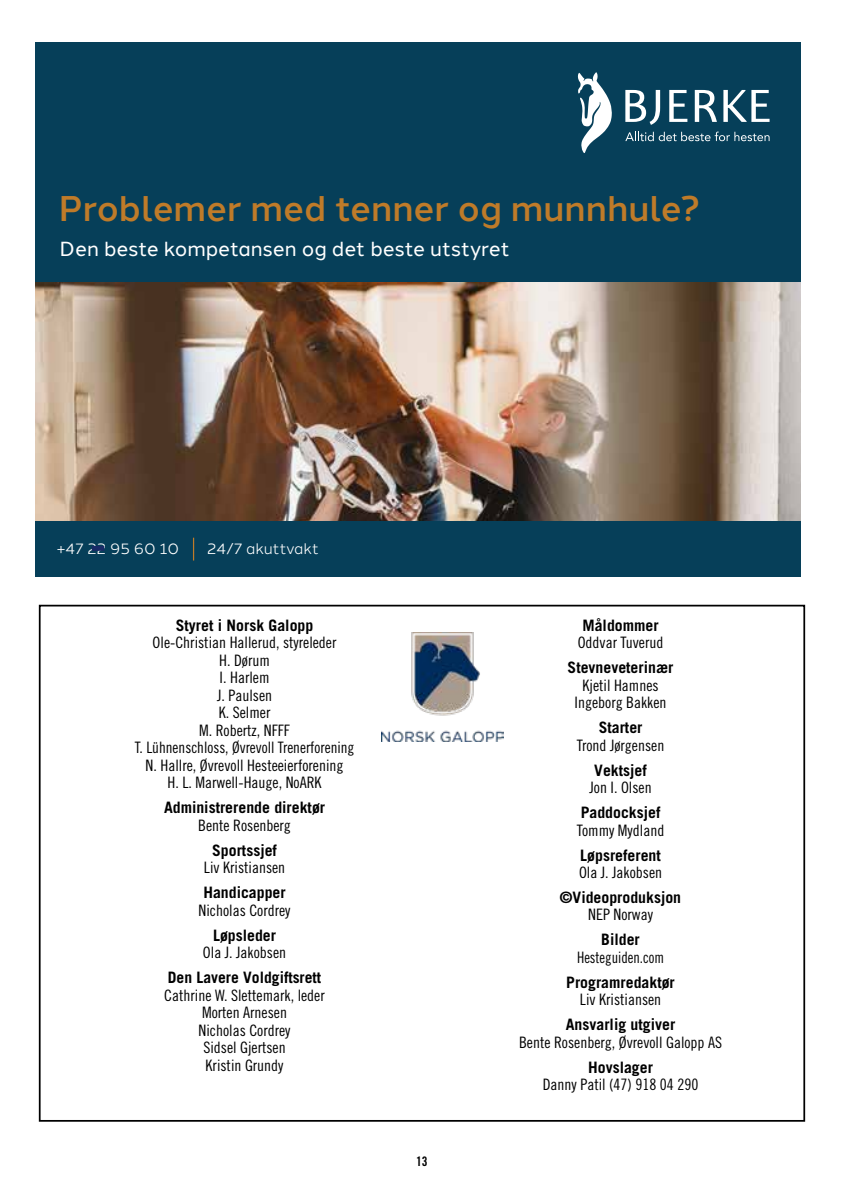
<style>
.page{position:relative;width:844px;height:1191px;background:#fff}
.page>*{position:absolute;margin:0;border:0;box-sizing:border-box;transform-origin:0 0}
.t1{font:500 35.7px "Halcom";color:#bf7b29}
.t2{font:20.3px "Halcom";color:#fff}
.t3{font:15.75px/17.5px "Trade Gothic LT Std Cn 18";color:#000;text-align:center}
.t4{font:700 15.75px "Trade Gothic LT Std";color:#000}
.t5{font:15.75px "Trade Gothic LT Std Cn 18";color:#000;scale:.92 1}
.t6{font:15.22px "Halcom";color:#fff}
.t7{font:13.12px "Trade Gothic LT Std Bd Cn 20";color:#000}
</style>
<div class="page">
<img style="left:381px;top:632px;width:122px;height:109px">
<div style="left:36px;top:43px;width:764px;height:533px;background:#063f59"></div>
<img style="left:36px;top:283px;width:764px;height:238px">
<svg style="left:625px;top:90px;width:35px;height:35px"></svg>
<svg style="left:669px;top:90px;width:18px;height:32px"></svg>
<svg style="left:694px;top:90px;width:22px;height:32px"></svg>
<svg style="left:723px;top:90px;width:46px;height:32px"></svg>
<svg style="left:625px;top:132px;width:144px;height:9px"></svg>
<svg style="left:577px;top:72px;width:35px;height:81px"></svg>
<svg style="left:193px;top:537px;width:1px;height:23px"></svg>
<div style="left:92px;top:546px;width:12px;height:5px;background:#192a67"></div>
<h1 class="t1" style="left:58px;top:180px;width:643px">Problemer med tenner og munnhule?</h1>
<p class="t2" style="left:60px;top:233px;width:451px">Den beste kompetansen og det beste utstyret</p>
<p class="t6" style="left:57px;top:537px;width:124px">+47 22 95 60 10</p>
<p class="t6" style="left:207px;top:537px;width:113px">24/7 akuttvakt</p>
<p class="t4" style="left:176px;top:615px;width:139px">Styret i Norsk Galopp</p>
<p class="t3" style="left:135px;top:633px;width:221px">Ole-Christian Hallerud, styreleder<br>H. Dørum<br>I. Harlem<br>J. Paulsen<br>K. Selmer<br>M. Robertz, NFFF<br>T. Lühnenschloss, Øvrevoll Trenerforening<br>N. Hallre, Øvrevoll Hesteeierforening<br>H. L. Marwell-Hauge, NoARK</p>
<p class="t4" style="left:164px;top:798px;width:162px">Administrerende direktør</p>
<p class="t3" style="left:198px;top:816px;width:94px">Bente Rosenberg</p>
<p class="t4" style="left:212px;top:840px;width:66px">Sportssjef</p>
<p class="t3" style="left:204px;top:858px;width:83px">Liv Kristiansen</p>
<p class="t4" style="left:203px;top:883px;width:84px">Handicapper</p>
<p class="t3" style="left:198px;top:901px;width:93px">Nicholas Cordrey</p>
<p class="t4" style="left:213px;top:925px;width:64px">Løpsleder</p>
<p class="t3" style="left:203px;top:943px;width:85px">Ola J. Jakobsen</p>
<p class="t4" style="left:168px;top:967px;width:155px">Den Lavere Voldgiftsrett</p>
<p class="t3" style="left:164px;top:986px;width:162px">Cathrine W. Slettemark, leder<br>Morten Arnesen<br>Nicholas Cordrey<br>Sidsel Gjertsen<br>Kristin Grundy</p>
<p class="t7" style="left:416px;top:1153px;width:13px">13</p>
<p class="t4" style="left:582px;top:615px;width:78px">Måldommer</p>
<p class="t3" style="left:577px;top:633px;width:87px">Oddvar Tuverud</p>
<p class="t4" style="left:567px;top:658px;width:107px">Stevneveterinær</p>
<p class="t3" style="left:574px;top:676px;width:93px">Kjetil Hamnes<br>Ingeborg Bakken</p>
<p class="t4" style="left:598px;top:718px;width:45px">Starter</p>
<p class="t3" style="left:576px;top:736px;width:89px">Trond Jørgensen</p>
<p class="t4" style="left:594px;top:760px;width:54px">Vektsjef</p>
<p class="t3" style="left:589px;top:778px;width:64px">Jon I. Olsen</p>
<p class="t4" style="left:580px;top:802px;width:81px">Paddocksjef</p>
<p class="t3" style="left:576px;top:821px;width:89px">Tommy Mydland</p>
<p class="t4" style="left:580px;top:845px;width:82px">Løpsreferent</p>
<p class="t3" style="left:579px;top:863px;width:85px">Ola J. Jakobsen</p>
<p class="t4" style="left:560px;top:887px;width:123px">©Videoproduksjon</p>
<p class="t3" style="left:588px;top:906px;width:66px">NEP Norway</p>
<p class="t4" style="left:601px;top:930px;width:40px">Bilder</p>
<p class="t5" style="left:577px;top:948px;width:96px">Hesteguiden.com</p>
<p class="t4" style="left:566px;top:972px;width:110px">Programredaktør</p>
<p class="t3" style="left:579px;top:990px;width:83px">Liv Kristiansen</p>
<p class="t4" style="left:565px;top:1015px;width:111px">Ansvarlig utgiver</p>
<p class="t3" style="left:519px;top:1033px;width:204px">Bente Rosenberg, Øvrevoll Galopp AS</p>
<p class="t4" style="left:588px;top:1057px;width:66px">Hovslager</p>
<p class="t3" style="left:542px;top:1075px;width:157px">Danny Patil (47) 918 04 290</p>
</div>
